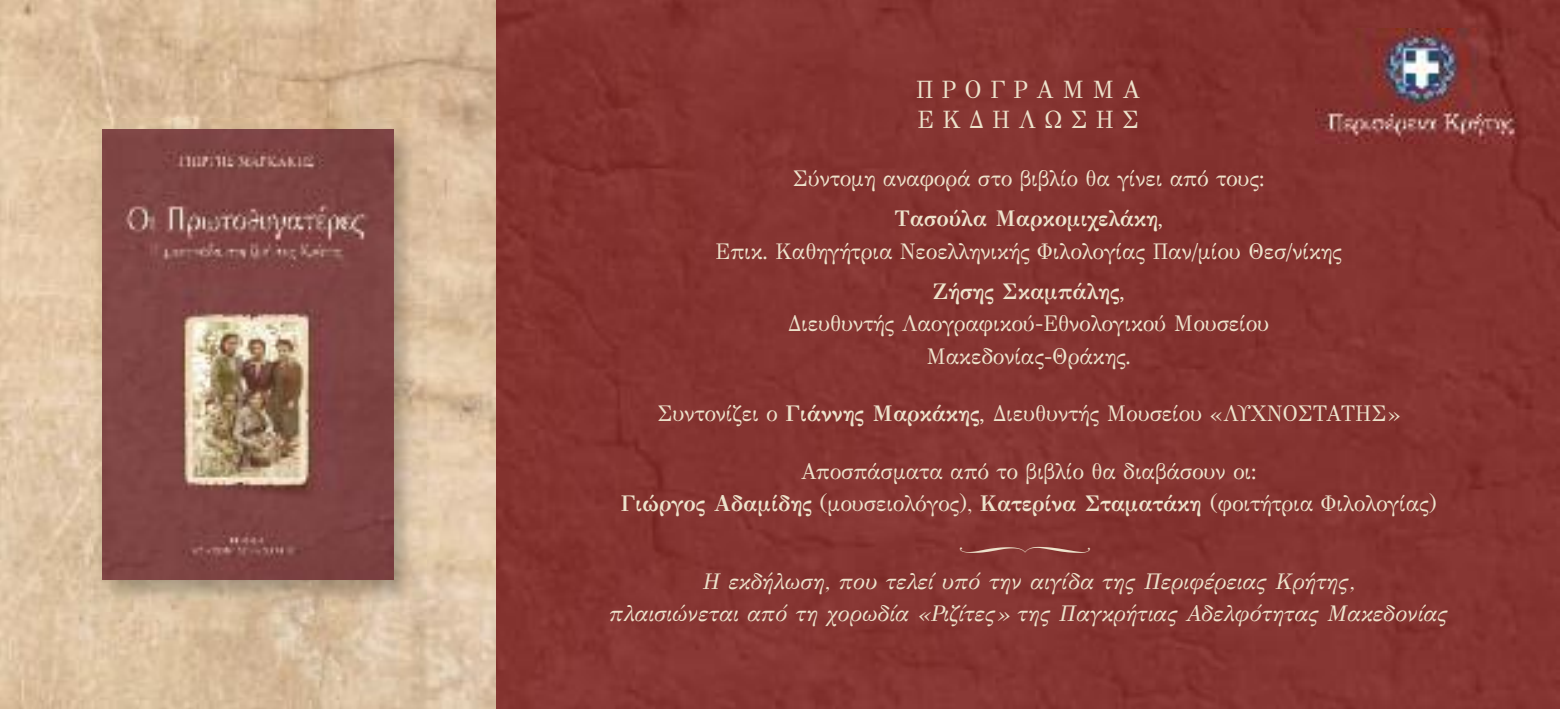
<style>
.page{position:relative;width:1560px;height:709px;background:#fff}
.page>*{position:absolute;margin:0;border:0;box-sizing:border-box;transform-origin:0 0}
.t1{font:25px/30px "GFS Didot";letter-spacing:.35em;color:#ede3cc;scale:.95 1}
.t2{font:22.5px/32.5px "GFS Didot";color:#ede3cc;text-align:center;scale:.95 1}
.t3{font:italic 22.5px/32.5px "GFS Didot";color:#ede3cc;text-align:center;scale:.95 1}
.t4{font:700 22.5px "GFS Didot";color:#ede3cc;scale:.95 1}
.s1{font-weight:700}
</style>
<div class="page">
<img style="left:0;top:0;width:1559px;height:709px">
<img style="left:1314px;top:28px;width:211px;height:115px">
<img style="left:91px;top:119px;width:335px;height:492px">
<img style="left:103px;top:130px;width:290px;height:449px">
<svg style="left:960px;top:547px;width:129px;height:6px"></svg>
<p class="t1" style="left:916px;top:78px;width:237px">ΠΡΟΓΡΑΜΜΑ<br>ΕΚΔΗΛΩΣΗΣ</p>
<p class="t2" style="left:792px;top:165px;width:498px">Σύντομη αναφορά στο βιβλίο θα γίνει από τους:</p>
<p class="t4" style="left:894px;top:210px;width:284px">Τασούλα Μαρκομιχελάκη,</p>
<p class="t2" style="left:715px;top:237px;width:660px">Επικ. Καθηγήτρια Νεοελληνικής Φιλολογίας Παν/μίου Θεσ/νίκης</p>
<p class="t4" style="left:932px;top:283px;width:203px">Ζήσης Σκαμπάλης,</p>
<p class="t2" style="left:788px;top:310px;width:508px">Διευθυντής Λαογραφικού-Εθνολογικού Μουσείου<br>Μακεδονίας-Θράκης.</p>
<p class="t2" style="left:657px;top:400px;width:782px">Συντονίζει ο <span class="s1">Γιάννης Μαρκάκης,</span> Διευθυντής Μουσείου «ΛΥΧΝΟΣΤΑΤΗΣ»</p>
<p class="t2" style="left:620px;top:457px;width:860px">Αποσπάσματα από το βιβλίο θα διαβάσουν οι:<br><span class="s1">Γιώργος Αδαμίδης</span> (μουσειολόγος), <span class="s1">Κατερίνα Σταματάκη</span> (φοιτήτρια Φιλολογίας)</p>
<p class="t3" style="left:609px;top:567px;width:884px">Η εκδήλωση, που τελεί υπό την αιγίδα της Περιφέρειας Κρήτης,<br>πλαισιώνεται από τη χορωδία «Ριζίτες» της Παγκρήτιας Αδελφότητας Μακεδονίας</p>
</div>
